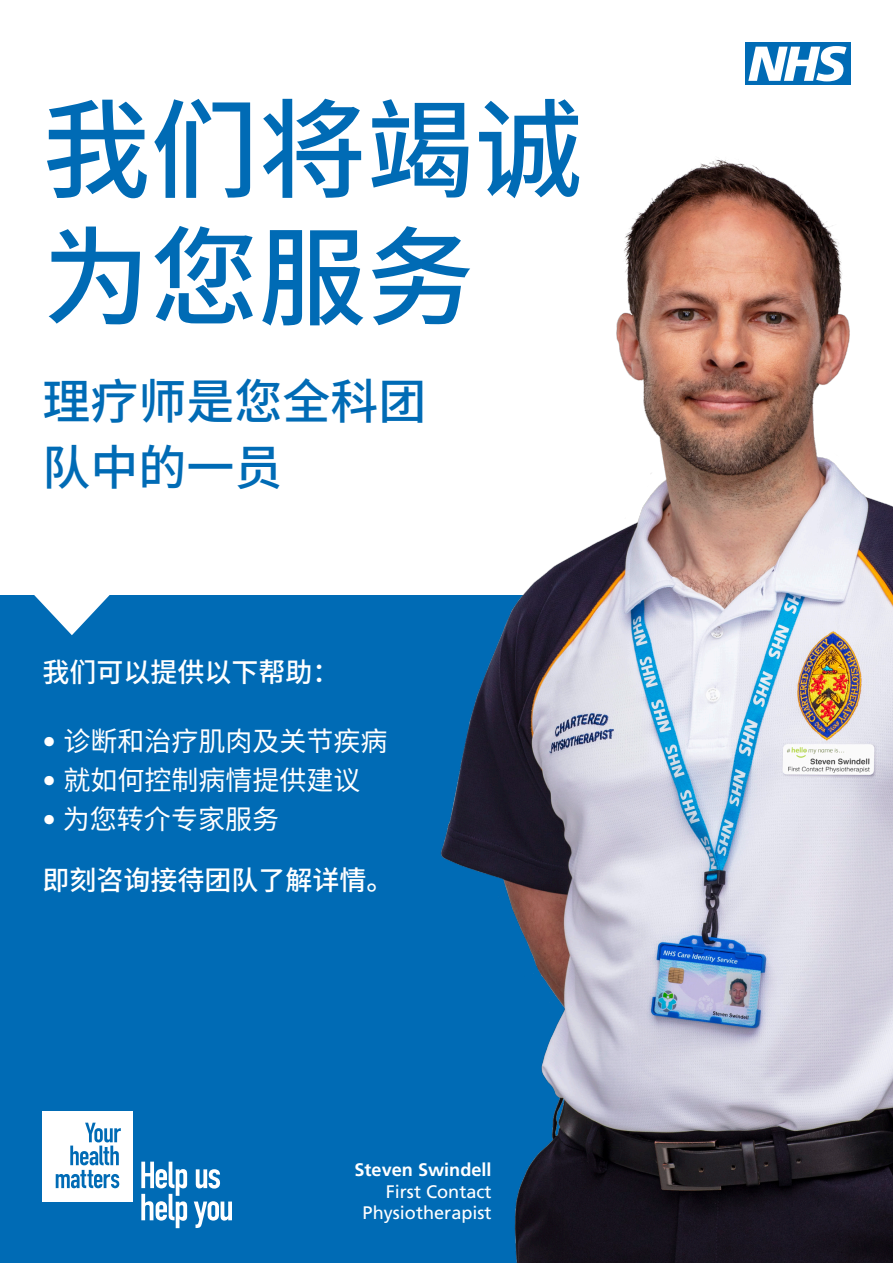
<style>
.page{position:relative;width:893px;height:1263px;background:#fff}
.page>*{position:absolute;margin:0;border:0;box-sizing:border-box;transform-origin:0 0}
.t1{font:500 108px/127.5px "Noto Sans CJ Ksc";color:#006bb5}
.t2{font:500 48px/66px "Noto Sans CJ Ksc";color:#006bb5}
.t3{font:27px "Noto Sans CJ Ksc";color:#fff}
.t4{font:500 27px "Noto Sans CJ Ksc";color:#fff}
.t5{font:18.15px/21.8px "Frutiger LT Pro";color:#fff;text-align:right}
.s1{font-family:"Frutiger LT Pro"}
.s2{font-weight:700}
</style>
<div class="page">
<div style="left:0;top:595px;width:893px;height:668px;background:#006bb5"></div>
<svg style="left:34px;top:595px;width:76px;height:40px"></svg>
<img style="left:440px;top:159px;width:453px;height:1104px">
<div style="left:745px;top:43px;width:105px;height:42px;background:#006bb5"></div>
<svg style="left:748px;top:46px;width:98px;height:35px"></svg>
<div style="left:43px;top:1111px;width:90px;height:90px;background:#fff"></div>
<svg style="left:56px;top:1123px;width:65px;height:65px"></svg>
<svg style="left:196px;top:1169px;width:24px;height:19px"></svg>
<svg style="left:141px;top:1161px;width:46px;height:67px"></svg>
<svg style="left:194px;top:1201px;width:38px;height:27px"></svg>
<h1 class="t1" style="left:43px;top:88px;width:541px">我们将竭诚为您服务</h1>
<p class="t2" style="left:43px;top:369px;width:385px">理疗师是您全科团队中的一员</p>
<p class="t4" style="left:43px;top:656px;width:298px">我们可以提供以下帮助：</p>
<p class="t3" style="left:43px;top:726px;width:347px"><span class="s1">•</span> 诊断和治疗肌肉及关节疾病</p>
<p class="t3" style="left:43px;top:765px;width:320px"><span class="s1">•</span> 就如何控制病情提供建议</p>
<p class="t3" style="left:43px;top:804px;width:238px"><span class="s1">•</span> 为您转介专家服务</p>
<p class="t4" style="left:43px;top:864px;width:352px">即刻咨询接待团队了解详情。</p>
<p class="t5" style="left:354px;top:1159px;width:139px"><span class="s2">Steven Swindell<br></span>First Contact<br>Physiotherapist</p>
</div>
